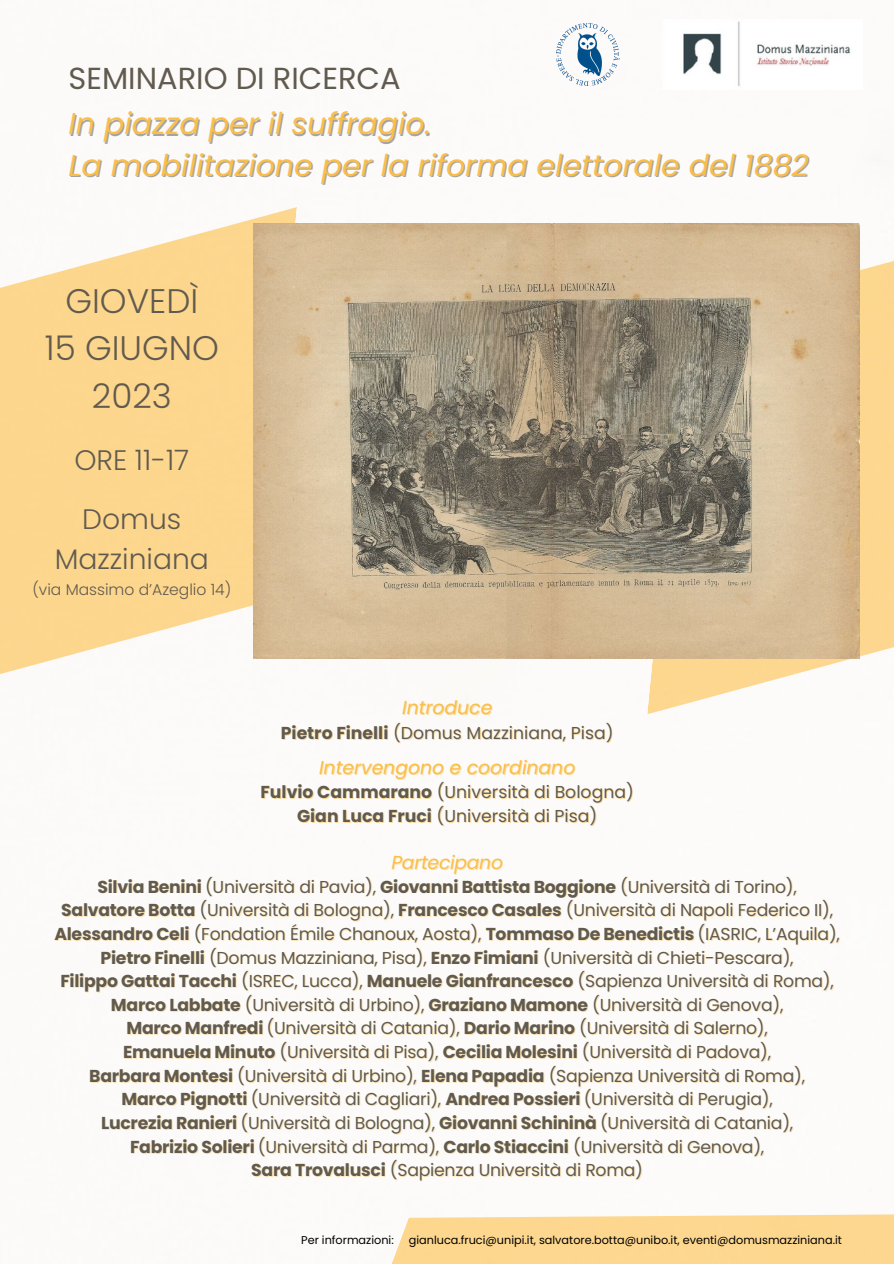
<style>
.page{position:relative;width:894px;height:1264px;background:#fff}
.page>*{position:absolute;margin:0;border:0;box-sizing:border-box;transform-origin:0 0}
.t1{font:300 34.05px "Poppins";color:#615b4f}
.t2{font:30.45px "Poppins";color:#615b4f}
.t3{font:italic 30px "Poppins";color:#fabe4b}
.t4{font:300 28.2px "Poppins";color:#615b4f}
.t5{font:italic 18.75px "Poppins";color:#fabe4b}
.t6{font:17.25px/23.7px "Poppins";letter-spacing:-.015em;color:#615b4f;text-align:center}
.t7{font:300 15.6px "Poppins";color:#615b4f}
.t8{font:11.25px "Poppins";color:#000}
.s1{font-weight:700}
</style>
<div class="page">
<svg style="left:0;top:207px;width:297px;height:467px;fill:#fdd68e"></svg>
<svg style="left:647px;top:223px;width:246px;height:491px;fill:#fdd78f"></svg>
<img style="left:253px;top:223px;width:606px;height:435px">
<svg style="left:392px;top:1214px;width:501px;height:49px;background:#fcd995"></svg>
<img style="left:556px;top:23px;width:63px;height:62px">
<img style="left:683px;top:21px;width:168px;height:65px">
<p class="t2" style="left:69px;top:57px;width:333px">SEMINARIO DI RICERCA</p>
<p class="t3" style="left:69px;top:103px;width:364px">In piazza per il suffragio.</p>
<p class="t3" style="left:69px;top:144px;width:741px">La mobilitazione per la riforma elettorale del 1882</p>
<p class="t1" style="left:65px;top:277px;width:134px">GIOVEDÌ</p>
<p class="t1" style="left:45px;top:325px;width:176px">15 GIUGNO</p>
<p class="t1" style="left:92px;top:372px;width:81px">2023</p>
<p class="t4" style="left:74px;top:440px;width:116px">ORE 11-17</p>
<p class="t4" style="left:82px;top:500px;width:100px">Domus</p>
<p class="t4" style="left:55px;top:539px;width:156px">Mazziniana</p>
<p class="t7" style="left:32px;top:578px;width:200px">(via Massimo d’Azeglio 14)</p>
<p class="t5" style="left:402px;top:694px;width:92px">Introduce</p>
<p class="t6" style="left:281px;top:721px;width:334px"><span class="s1">Pietro Finelli</span> (Domus Mazziniana, Pisa)</p>
<p class="t5" style="left:319px;top:754px;width:258px">Intervengono e coordinano</p>
<p class="t6" style="left:260px;top:780px;width:375px"><span class="s1">Fulvio Cammarano</span> (Università di Bologna)</p>
<p class="t6" style="left:297px;top:804px;width:302px"><span class="s1">Gian Luca Fruci</span> (Università di Pisa)</p>
<p class="t5" style="left:391px;top:849px;width:113px">Partecipano</p>
<p class="t6" style="left:97px;top:874px;width:701px"><span class="s1">Silvia Benini</span> (Università di Pavia), <span class="s1">Giovanni Battista Boggione</span> (Università di Torino),</p>
<p class="t6" style="left:54px;top:898px;width:787px"><span class="s1">Salvatore Botta</span> (Università di Bologna), <span class="s1">Francesco Casales</span> (Università di Napoli Federico II),<br><span class="s1">Alessandro Celi</span> (Fondation Émile Chanoux, Aosta), <span class="s1">Tommaso De Benedictis</span> (IASRIC, L’Aquila),</p>
<p class="t6" style="left:101px;top:945px;width:694px"><span class="s1">Pietro Finelli</span> (Domus Mazziniana, Pisa), <span class="s1">Enzo Fimiani</span> (Università di Chieti-Pescara),</p>
<p class="t6" style="left:60px;top:969px;width:774px"><span class="s1">Filippo Gattai Tacchi</span> (ISREC, Lucca), <span class="s1">Manuele Gianfrancesco</span> (Sapienza Università di Roma),<br><span class="s1">Marco Labbate</span> (Università di Urbino), <span class="s1">Graziano Mamone</span> (Università di Genova),</p>
<p class="t6" style="left:126px;top:1016px;width:643px"><span class="s1">Marco Manfredi</span> (Università di Catania), <span class="s1">Dario Marino</span> (Università di Salerno),</p>
<p class="t6" style="left:123px;top:1040px;width:649px"><span class="s1">Emanuela Minuto</span> (Università di Pisa), <span class="s1">Cecilia Molesini</span> (Università di Padova),</p>
<p class="t6" style="left:89px;top:1063px;width:717px"><span class="s1">Barbara Montesi</span> (Università di Urbino), <span class="s1">Elena Papadia</span> (Sapienza Università di Roma),</p>
<p class="t6" style="left:121px;top:1087px;width:652px"><span class="s1">Marco Pignotti</span> (Università di Cagliari), <span class="s1">Andrea Possieri</span> (Università di Perugia),</p>
<p class="t6" style="left:101px;top:1111px;width:693px"><span class="s1">Lucrezia Ranieri</span> (Università di Bologna), <span class="s1">Giovanni Schininà</span> (Università di Catania),</p>
<p class="t6" style="left:130px;top:1134px;width:635px"><span class="s1">Fabrizio Solieri</span> (Università di Parma), <span class="s1">Carlo Stiaccini</span> (Università di Genova),</p>
<p class="t6" style="left:251px;top:1158px;width:393px"><span class="s1">Sara Trovalusci</span> (Sapienza Università di Roma)</p>
<p class="t8" style="left:301px;top:1232px;width:94px">Per informazioni:</p>
<p class="t8" style="left:408px;top:1232px;width:434px">gianluca.fruci@unipi.it, salvatore.botta@unibo.it, eventi@domusmazziniana.it</p>
</div>
